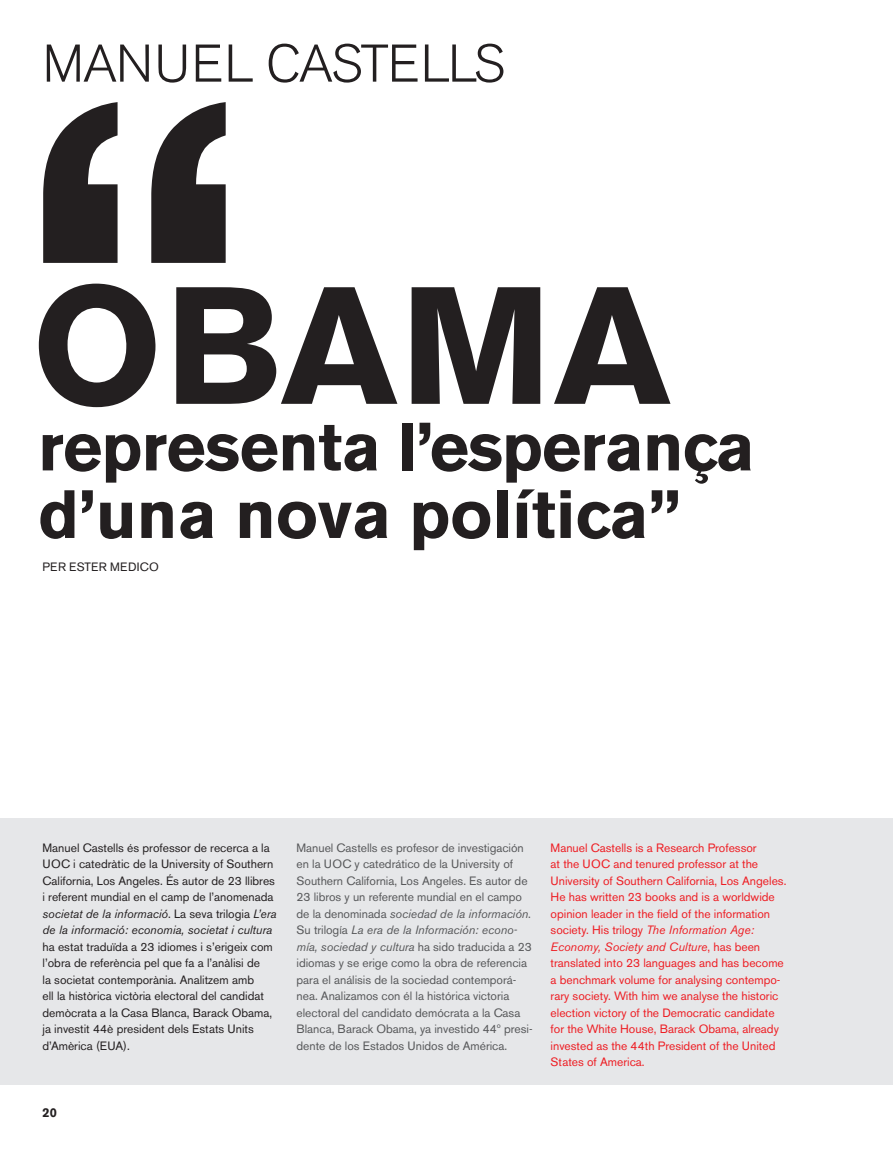
<style>
.page{position:relative;width:893px;height:1149px;background:#fff}
.page>*{position:absolute;margin:0;border:0;box-sizing:border-box;transform-origin:0 0}
.TITULAR_35PT_CAT{font:700 470.1px "Akzidenz Grotesk BE";color:#231f20}
.TITULAR_35PT_CAT-2{font:700 165px "Akzidenz Grotesk BE";letter-spacing:.015em;color:#231f20}
.TITULAR_35PT_CAT-3{font:700 67.5px/67.5px "Akzidenz Grotesk BE";letter-spacing:-.01em;color:#231f20}
.TITULAR_16_PT_CAST{font:300 52.5px "Akzidenz Grotesk BE";letter-spacing:-.02em;color:#231f20}
.t1{font:700 12.75px "Akzidenz Grotesk BE";color:#231f20}
.TXT_PERFIL_ENG{font:12px/16.5px "Akzidenz Grotesk BE";color:#ee1d23}
.TXT_PERFIL_CAST{font:12px/16.5px "Akzidenz Grotesk BE";color:#57585a}
.TXT_PERFIL_CAT{font:12px/16.5px "Akzidenz Grotesk BE";color:#231f20}
.TITULAR_16_PT_CAST-2{font:12px "Akzidenz Grotesk BE";letter-spacing:.02em;color:#231f20}
.s1{font-style:italic}
</style>
<div class="page">
<div style="left:0;top:818px;width:893px;height:266px;background:#e6e7e9"></div>
<p class="TITULAR_16_PT_CAST" style="left:43px;top:34px;width:464px">MANUEL CASTELLS</p>
<p class="TITULAR_35PT_CAT" style="left:22px;top:1px;width:227px">“</p>
<p class="TITULAR_35PT_CAT-2" style="left:32px;top:251px;width:641px">OBAMA</p>
<p class="TITULAR_35PT_CAT-3" style="left:38px;top:413px;width:718px">representa l’esperança d’una nova política”</p>
<p class="TITULAR_16_PT_CAST-2" style="left:43px;top:559px;width:118px">PER ESTER MEDICO</p>
<p class="TXT_PERFIL_CAT" style="left:43px;top:839px;width:236px">Manuel Castells és professor de recerca a la UOC i catedràtic de la University of Southern California, Los Angeles. És autor de 23 llibres i referent mundial en el camp de l’anomenada <span class="s1">societat de la informació</span>. La seva trilogia <span class="s1">L’era de la informació: economia, societat i cultura </span>ha estat traduïda a 23 idiomes i s’erigeix com l’obra de referència pel que fa a l’anàlisi de<br>la societat contemporània. Analitzem amb<br>ell la històrica victòria electoral del candidat demòcrata a la Casa Blanca, Barack Obama, ja investit 44è president dels Estats Units d’Amèrica (EUA).</p>
<p class="t1" style="left:43px;top:1104px;width:16px">20</p>
<p class="TXT_PERFIL_CAST" style="left:297px;top:839px;width:237px">Manuel Castells es profesor de investigación en la UOC y catedrático de la University of Southern California, Los Angeles. Es autor de 23 libros y un referente mundial en el campo de la denominada <span class="s1">sociedad de la información</span>.<br>Su trilogía <span class="s1">La era de la Información: econo&shy;mía, sociedad y cultura</span> ha sido traducida a 23 idiomas y se erige como la obra de referencia para el análisis de la sociedad contemporá&shy;nea. Analizamos con él la histórica victoria electoral del candidato demócrata a la Casa Blanca, Barack Obama, ya investido 44º presi&shy;dente de los Estados Unidos de América.</p>
<p class="TXT_PERFIL_ENG" style="left:551px;top:839px;width:237px">Manuel Castells is a Research Professor<br>at the UOC and tenured professor at the University of Southern California, Los Angeles.<br>He has written 23 books and is a worldwide opinion leader in the field of the information society. His trilogy <span class="s1">The Information Age:<br>Economy, Society and Culture</span>, has been translated into 23 languages and has become a benchmark volume for analysing contempo&shy;rary society. With him we analyse the historic election victory of the Democratic candidate for the White House, Barack Obama, already invested as the 44th President of the United States of America.</p>
</div>
